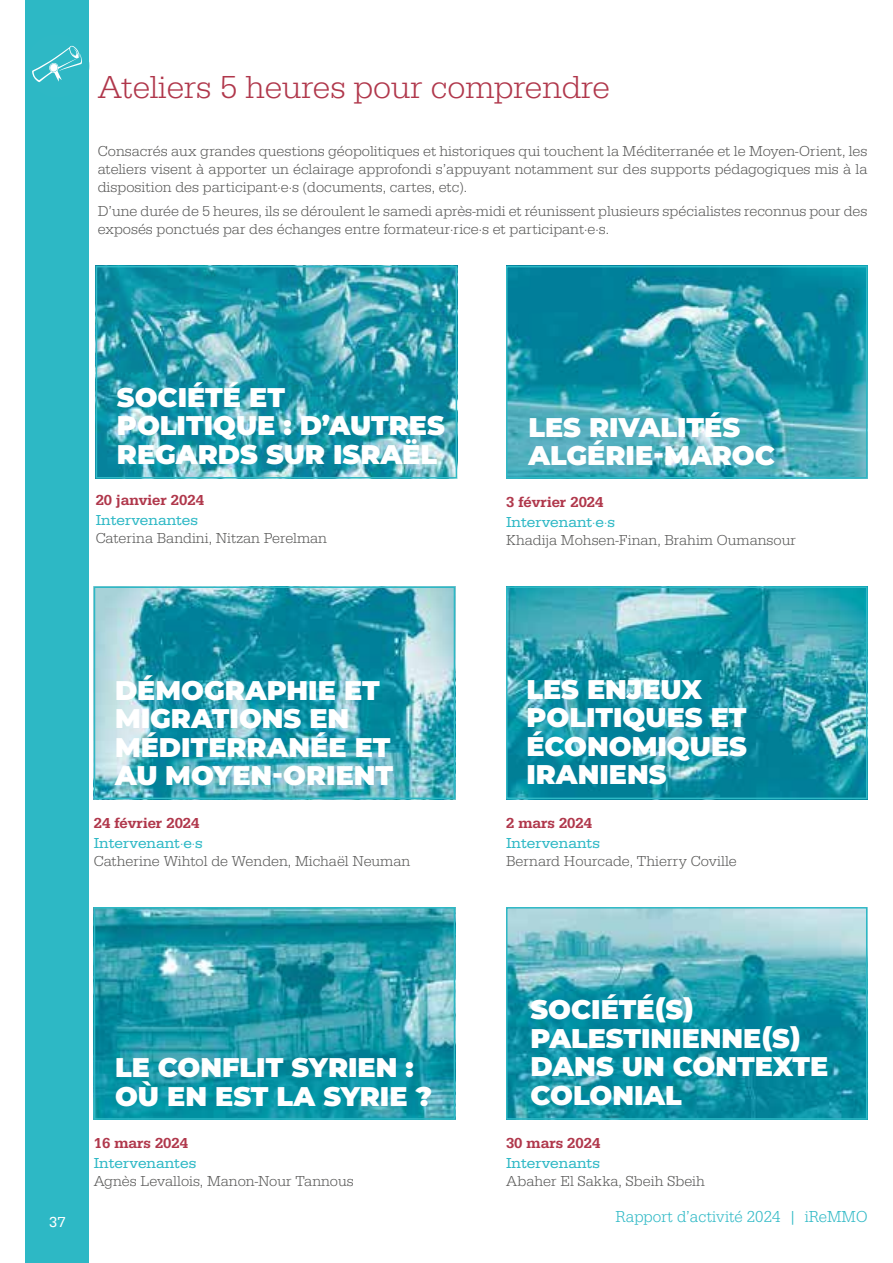
<style>
.page{position:relative;width:893px;height:1263px;background:#fff}
.page>*{position:absolute;margin:0;border:0;box-sizing:border-box;transform-origin:0 0}
.t1{font:300 33px "Egyptienne URW";color:#b0374b}
.t2{font:900 27px/28.5px "Montserrat";color:#fff}
.t3{font:300 16.5px "Egyptienne URW Nar";color:#2db8c5}
.t4{font:300 15px/18px "Egyptienne URW";color:#575756;text-align:justify}
.t5{font:15px "Egyptienne URW Wid";color:#2db8c5}
.t6{font:500 15px "Egyptienne URW";color:#b0374b}
.t7{font:15px "Egyptienne URW";color:#fff}
.s1{font-family:"Egyptienne URW";font-weight:300}
.s2{font-family:"Egyptienne URW Nar";font-weight:300}
</style>
<div class="page">
<div style="left:26px;top:0;width:63px;height:1263px;background:#2db8c5"></div>
<svg style="left:32px;top:45px;width:50px;height:37px"></svg>
<img style="left:509px;top:589px;width:355px;height:207px">
<div style="left:506px;top:586px;width:361px;height:213px;border:2px solid #2db8c5"></div>
<img style="left:97px;top:589px;width:355px;height:207px">
<div style="left:94px;top:586px;width:361px;height:213px;border:2px solid #2db8c5"></div>
<img style="left:509px;top:269px;width:355px;height:206px">
<div style="left:506px;top:266px;width:361px;height:212px;border:2px solid #2db8c5"></div>
<img style="left:99px;top:269px;width:355px;height:206px">
<div style="left:96px;top:266px;width:361px;height:212px;border:2px solid #2db8c5"></div>
<img style="left:97px;top:910px;width:355px;height:207px">
<div style="left:94px;top:907px;width:361px;height:213px;border:2px solid #2db8c5"></div>
<img style="left:509px;top:910px;width:355px;height:207px">
<div style="left:506px;top:907px;width:361px;height:213px;border:2px solid #2db8c5"></div>
<h1 class="t1" style="left:98px;top:68px;width:514px">Ateliers 5 heures pour comprendre</h1>
<p class="t4" style="left:98px;top:142px;width:771px">Consacrés aux grandes questions géopolitiques et historiques qui touchent la Méditerranée et le Moyen-Orient, les ateliers visent à apporter un éclairage approfondi s’appuyant notamment sur des supports pédagogiques mis à la disposition des participant·e·s (documents, cartes, etc).</p>
<p class="t4" style="left:98px;top:202px;width:771px">D’une durée de 5 heures, ils se déroulent le samedi après-midi et réunissent plusieurs spécialistes reconnus pour des exposés ponctués par des échanges entre formateur·rice·s et participant·e·s.</p>
<h2 class="t2" style="left:117px;top:381px;width:329px">SOCIÉTÉ ET<br>POLITIQUE : D’AUTRES<br>REGARDS SUR ISRAËL</h2>
<p class="t6" style="left:96px;top:491px;width:110px">20 janvier 2024</p>
<p class="t5" style="left:96px;top:511px;width:104px">Intervenantes</p>
<p class="t4" style="left:96px;top:529px;width:233px">Caterina Bandini, Nitzan Perelman</p>
<h2 class="t2" style="left:115px;top:674px;width:280px">DÉMOGRAPHIE ET<br>MIGRATIONS EN<br>MÉDITERRANÉE ET<br>AU MOYEN-ORIENT</h2>
<p class="t6" style="left:94px;top:814px;width:107px">24 février 2024</p>
<p class="t5" style="left:94px;top:834px;width:111px">Intervenant<span class="s1">·</span>e<span class="s1">·</span>s</p>
<p class="t4" style="left:94px;top:852px;width:318px">Catherine Wihtol de Wenden, Michaël Neuman</p>
<h2 class="t2" style="left:115px;top:1051px;width:319px">LE CONFLIT SYRIEN :<br>OÙ EN EST LA SYRIE ?</h2>
<p class="t6" style="left:94px;top:1134px;width:96px">16 mars 2024</p>
<p class="t5" style="left:94px;top:1155px;width:104px">Intervenantes</p>
<p class="t4" style="left:94px;top:1173px;width:261px">Agnès Levallois, Manon-Nour Tannous</p>
<h2 class="t2" style="left:528px;top:411px;width:248px">LES RIVALITÉS<br>ALGÉRIE-MAROC</h2>
<p class="t6" style="left:506px;top:493px;width:99px">3 février 2024</p>
<p class="t5" style="left:506px;top:513px;width:110px">Intervenant<span class="s2">·</span>e<span class="s2">·</span>s</p>
<p class="t4" style="left:506px;top:531px;width:291px">Khadija Mohsen-Finan, Brahim Oumansour</p>
<h2 class="t2" style="left:526px;top:673px;width:222px">LES ENJEUX<br>POLITIQUES ET<br>ÉCONOMIQUES<br>IRANIENS</h2>
<p class="t6" style="left:506px;top:814px;width:88px">2 mars 2024</p>
<p class="t5" style="left:506px;top:834px;width:95px">Intervenants</p>
<p class="t4" style="left:506px;top:852px;width:232px">Bernard Hourcade, Thierry Coville</p>
<h2 class="t2" style="left:530px;top:993px;width:299px">SOCIÉTÉ(S)<br>PALESTINIENNE(S)<br>DANS UN CONTEXTE<br>COLONIAL</h2>
<p class="t6" style="left:506px;top:1134px;width:96px">30 mars 2024</p>
<p class="t5" style="left:506px;top:1155px;width:95px">Intervenants</p>
<p class="t4" style="left:506px;top:1173px;width:200px">Abaher El Sakka, Sbeih Sbeih</p>
<p class="t7" style="left:49px;top:1213px;width:18px">37</p>
<p class="t3" style="left:615px;top:1207px;width:253px">Rapport d’activité 2024 | iReMMO</p>
</div>
